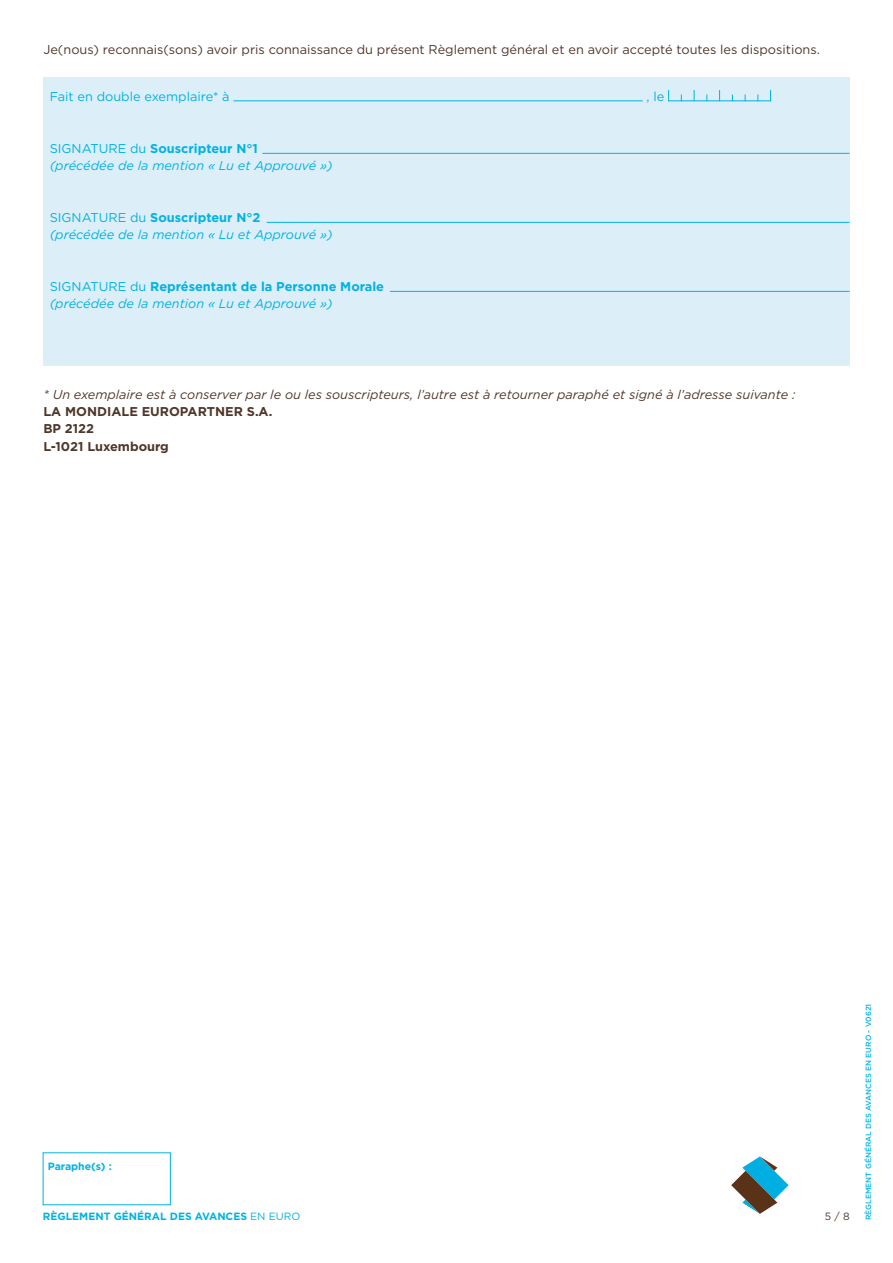
<style>
.page{position:relative;width:893px;height:1263px;background:#fff}
.page>*{position:absolute;margin:0;border:0;box-sizing:border-box;transform-origin:0 0}
.t1{font:italic 12.75px/17.2px "Gotham";color:#00b2e2}
.t2{font:12.75px "Gotham";color:#4f362a}
.t3{font:italic 12.75px "Gotham";color:#4f362a}
.t4{font:700 12.75px/17.2px "Gotham";color:#4f362a}
.t5{font:12.75px "Gotham";color:#00b2e2}
.t6{font:700 10.5px "Gotham";color:#00b2e2}
.t7{font:10.5px "Gotham";color:#4f362a}
.t8{font:500 7.5px "Gotham";color:#00b5ea}
.s1{font-style:normal}
.s2{font-weight:700;font-style:normal}
.s3{font-weight:400}
</style>
<div class="page">
<svg style="left:731px;top:1156px;width:58px;height:58px"></svg>
<div style="left:43px;top:77px;width:807px;height:289px;background:#dceef8"></div>
<hr style="left:262px;top:153px;width:588px;height:1px;background:#00b2e2">
<hr style="left:267px;top:222px;width:583px;height:1px;background:#00b2e2">
<hr style="left:390px;top:291px;width:460px;height:1px;background:#00b2e2">
<hr style="left:233px;top:100px;width:410px;height:1px;background:#00b2e2">
<hr style="left:668px;top:100px;width:103px;height:1px;background:#00b2e2">
<p class="t2" style="left:43px;top:41px;width:778px">Je(nous) reconnais(sons) avoir pris connaissance du présent Règlement général et en avoir accepté toutes les dispositions.</p>
<p class="t5" style="left:50px;top:89px;width:181px">Fait en double exemplaire* à</p>
<p class="t5" style="left:647px;top:89px;width:19px">, le</p>
<p class="t1" style="left:50px;top:140px;width:285px"><span class="s1">SIGNATURE du</span> <span class="s2">Souscripteur N°1<br></span>(précédée de la mention « Lu et Approuvé »)</p>
<p class="t1" style="left:50px;top:209px;width:285px"><span class="s1">SIGNATURE du</span> <span class="s2">Souscripteur N°2<br></span>(précédée de la mention « Lu et Approuvé »)</p>
<p class="t1" style="left:50px;top:278px;width:336px"><span class="s1">SIGNATURE du</span> <span class="s2">Représentant de la Personne Morale </span>(précédée de la mention « Lu et Approuvé »)</p>
<p class="t3" style="left:43px;top:386px;width:754px">* Un exemplaire est à conserver par le ou les souscripteurs, l’autre est à retourner paraphé et signé à l’adresse suivante :</p>
<p class="t4" style="left:43px;top:403px;width:230px">LA MONDIALE EUROPARTNER S.A.<br>BP 2122<br>L-1021 Luxembourg</p>
<p class="t6" style="left:48px;top:1159px;width:66px">Paraphe(s) :</p>
<p class="t6" style="left:43px;top:1209px;width:259px">RÈGLEMENT GÉNÉRAL DES AVANCES <span class="s3">EN EURO</span></p>
<p class="t7" style="left:825px;top:1209px;width:26px">5 / 8</p>
<p class="t8" style="left:864px;top:1220px;width:218px;rotate:-90deg">RÈGLEMENT GÉNÉRAL DES AVANCES EN EURO - V0621</p>
</div>
